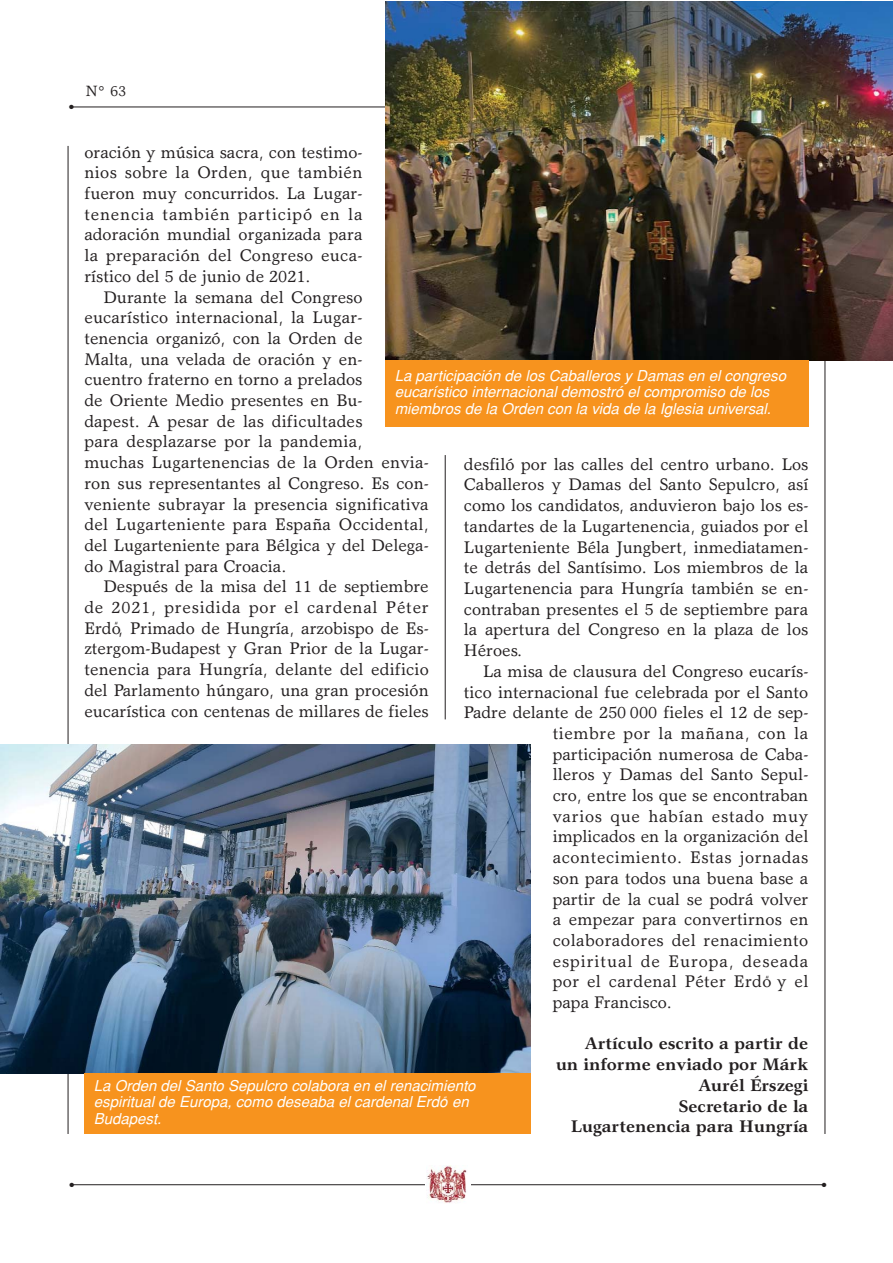
<style>
.page{position:relative;width:893px;height:1263px;background:#fff}
.page>*{position:absolute;margin:0;border:0;box-sizing:border-box;transform-origin:0 0}
.t1{font:16.95px/20.7px "Garth Graphic";color:#231f20;text-align:justify}
.t2{font:700 16.95px/20.7px "Garth Graphic";color:#231f20;text-align:right}
.t3{font:16.95px "Garth Graphic";letter-spacing:.035em;color:#231f20}
.t4{font:16.95px "Garth Graphic";letter-spacing:.025em;color:#231f20}
.t5{font:16.95px "Garth Graphic";letter-spacing:.055em;color:#231f20}
.t6{font:16.95px "Garth Graphic";letter-spacing:.02em;color:#231f20}
.t7{font:16.95px "Garth Graphic";letter-spacing:.04em;color:#231f20}
.t8{font:italic 15px/16.5px "Helvetica";color:#fff}
.t9{font:15px "Garth Graphic";color:#231f20}
.t10{font:6px "Zapf Dingbats";color:#231f20}
</style>
<div class="page">
<hr style="left:71px;top:107px;width:754px;height:1px;background:#231f20">
<hr style="left:68px;top:146px;width:1px;height:988px;background:#231f20">
<hr style="left:825px;top:146px;width:1px;height:988px;background:#231f20">
<hr style="left:71px;top:1184px;width:754px;height:1px;background:#231f20">
<div style="left:425px;top:1165px;width:45px;height:41px;background:#fff"></div>
<img style="left:427px;top:1165px;width:40px;height:38px">
<hr style="left:445px;top:455px;width:1px;height:264px;background:#231f20">
<img style="left:385px;top:1px;width:507px;height:359px">
<img style="left:1px;top:744px;width:529px;height:329px">
<div style="left:385px;top:361px;width:423px;height:66px;background:#f7931e"></div>
<div style="left:84px;top:1073px;width:446px;height:61px;background:#f7931e"></div>
<p class="t10" style="left:69px;top:104px;width:6px">●</p>
<p class="t9" style="left:86px;top:85px;width:42px">N° 63</p>
<p class="t1" style="left:84px;top:143px;width:280px">oración y música sacra, con testimo&shy;nios sobre la Orden, que también fueron muy concurridos. La Lugar&shy;tenencia también participó en la adoración mundial organizada para la preparación del Congreso euca&shy;rístico del 5 de junio de 2021.</p>
<p class="t1" style="left:84px;top:288px;width:346px;text-align:left;text-indent:19px">Durante la semana del Congreso eucarístico internacional, la Lugar&shy;tenencia organizó, con la Orden de<br>Malta, una velada de oración y en-<br>cuentro fraterno en torno a prelados<br>de Oriente Medio presentes en Bu-<br>dapest. A pesar de las dificultades<br>para desplazarse por la pandemia,<br>muchas Lugartenencias de la Orden envia&shy;ron sus representantes al Congreso. Es con&shy;veniente subrayar la presencia significativa del Lugarteniente para España Occidental, del Lugarteniente para Bélgica y del Delega&shy;do Magistral para Croacia.</p>
<p class="t1" style="left:84px;top:578px;width:346px;text-indent:19px">Después de la misa del 11 de septiembre de 2021, presidida por el cardenal Péter Erdo<sup>“</sup>, Primado de Hungría, arzobispo de Es&shy;ztergom-Budapest y Gran Prior de la Lugar&shy;tenencia para Hungría, delante del edificio del Parlamento húngaro, una gran procesión eucarística con centenas de millares de fieles</p>
<p class="t8" style="left:395px;top:369px;width:396px">La participación de los Caballeros y Damas en el congreso eucarístico internacional demostró el compromiso de los miembros de la Orden con la vida de la Iglesia universal.</p>
<p class="t1" style="left:464px;top:455px;width:346px">desfiló por las calles del centro urbano. Los Caballeros y Damas del Santo Sepulcro, así como los candidatos, anduvieron bajo los es&shy;tandartes de la Lugartenencia, guiados por el Lugarteniente Béla Jungbert, inmediatamen&shy;te detrás del Santísimo. Los miembros de la Lugartenencia para Hungría también se en&shy;contraban presentes el 5 de septiembre para la apertura del Congreso en la plaza de los Héroes.</p>
<p class="t1" style="left:483px;top:662px;width:327px">La misa de clausura del Congreso eucarís-</p>
<p class="t1" style="left:464px;top:683px;width:346px">tico internacional fue celebrada por el Santo</p>
<p class="t1" style="left:464px;top:704px;width:346px">Padre delante de 250 000 fieles el 12 de sep-</p>
<p class="t3" style="left:553px;top:727px;width:257px">tiembre por la mañana, con la</p>
<p class="t1" style="left:553px;top:745px;width:257px">participación numerosa de Caba-</p>
<p class="t1" style="left:553px;top:766px;width:257px">lleros y Damas del Santo Sepul-</p>
<p class="t1" style="left:553px;top:787px;width:257px">cro, entre los que se encontraban</p>
<p class="t7" style="left:553px;top:809px;width:257px">varios que habían estado muy</p>
<p class="t1" style="left:553px;top:828px;width:257px">implicados en la organización del</p>
<p class="t3" style="left:553px;top:851px;width:257px">acontecimiento. Estas jornadas</p>
<p class="t1" style="left:553px;top:869px;width:257px">son para todos una buena base a</p>
<p class="t1" style="left:553px;top:890px;width:257px">partir de la cual se podrá volver</p>
<p class="t1" style="left:553px;top:911px;width:257px">a empezar para convertirnos en</p>
<p class="t4" style="left:553px;top:934px;width:257px">colaboradores del renacimiento</p>
<p class="t5" style="left:553px;top:954px;width:257px">espiritual de Europa, deseada</p>
<p class="t6" style="left:553px;top:975px;width:257px">por el cardenal Péter Erdo<sup>“</sup> y el</p>
<p class="t1" style="left:553px;top:994px;width:121px">papa Francisco.</p>
<p class="t2" style="left:556px;top:1035px;width:254px">Artículo escrito a partir de<br>un informe enviado por Márk<br>Aurél Érszegi<br>Secretario de la<br>Lugartenencia para Hungría</p>
<p class="t8" style="left:94px;top:1078px;width:386px">La Orden del Santo Sepulcro colabora en el renacimiento espiritual de Europa, como deseaba el cardenal Erdo<sup>“</sup> en<br>Budapest.</p>
<p class="t10" style="left:69px;top:1182px;width:6px">●</p>
<p class="t10" style="left:822px;top:1182px;width:6px">●</p>
</div>
